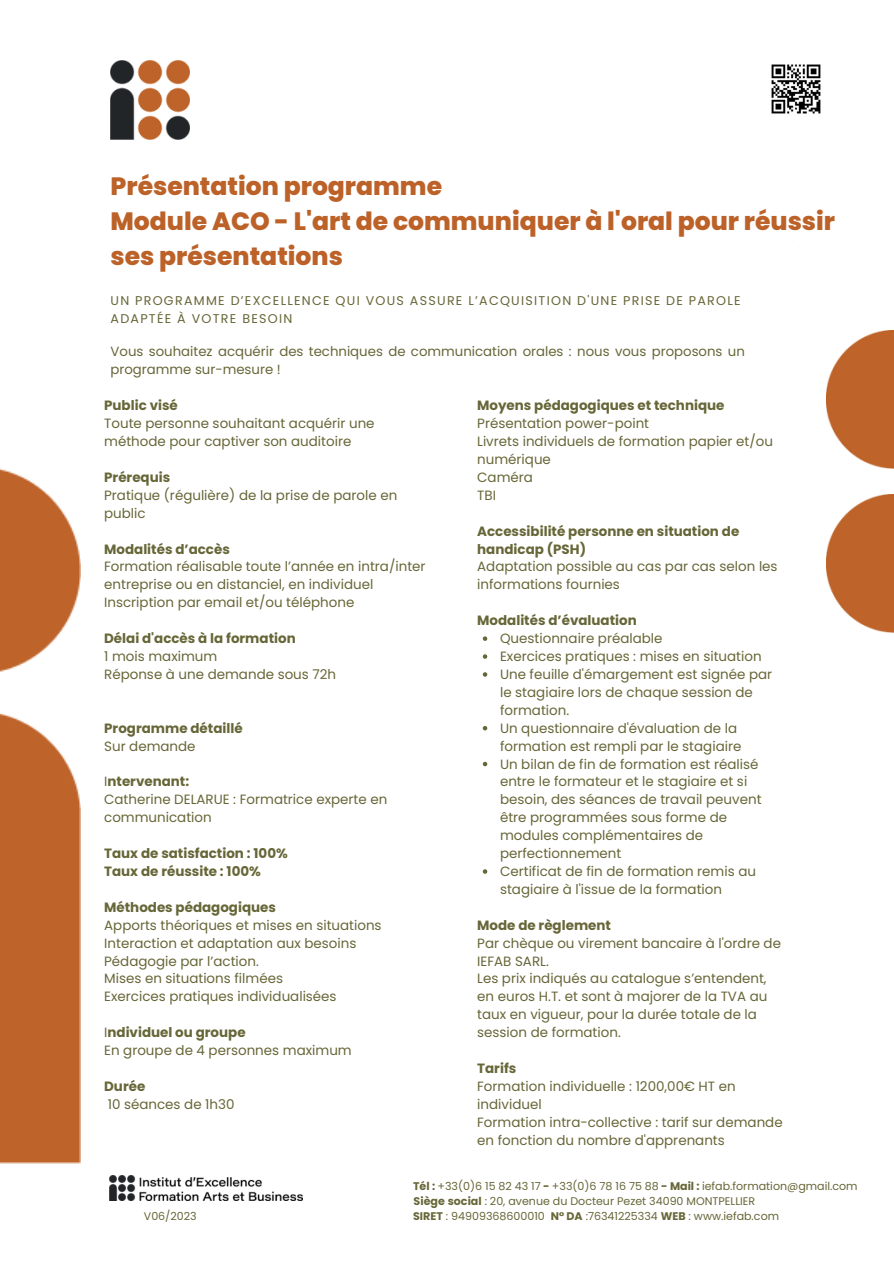
<style>
.page{position:relative;width:894px;height:1264px;background:#fff}
.page>*{position:absolute;margin:0;border:0;box-sizing:border-box;transform-origin:0 0}
.t1{font:800 25.05px/35.1px "Poppins";color:#bc6229}
.t2{font:13.5px/17.9px "Poppins";color:#676638}
.t3{font:700 13.5px/17.9px "Poppins";color:#676638}
.t4{font:13.2px/17.7px "Poppins";color:#676638}
.t5{font:12.6px/17.5px "Poppins";letter-spacing:.1em;color:#676638}
.t6{font:11.1px "Poppins";color:#676638}
.s1{font-weight:400}
.s2{font-weight:700}
</style>
<div class="page">
<img style="left:110px;top:1175px;width:192px;height:25px">
<img style="left:110px;top:61px;width:79px;height:78px">
<img style="left:826px;top:330px;width:67px;height:138px">
<img style="left:826px;top:495px;width:67px;height:137px">
<img style="left:771px;top:64px;width:50px;height:50px">
<img style="left:0;top:468px;width:80px;height:694px">
<svg style="left:482px;top:636px;width:5px;height:5px"></svg>
<svg style="left:482px;top:654px;width:5px;height:4px"></svg>
<svg style="left:482px;top:672px;width:5px;height:4px"></svg>
<svg style="left:482px;top:726px;width:5px;height:4px"></svg>
<svg style="left:482px;top:761px;width:5px;height:5px"></svg>
<svg style="left:482px;top:869px;width:5px;height:4px"></svg>
<p class="t1" style="left:110px;top:169px;width:333px">Présentation programme</p>
<p class="t1" style="left:110px;top:204px;width:725px">Module ACO - L'art de communiquer à l'oral pour réussir ses présentations</p>
<p class="t5" style="left:110px;top:292px;width:631px">UN PROGRAMME D’EXCELLENCE QUI VOUS ASSURE L’ACQUISITION D'UNE PRISE DE PAROLE<br>ADAPTÉE À VOTRE BESOIN</p>
<p class="t4" style="left:110px;top:342px;width:635px">Vous souhaitez acquérir des techniques de communication orales : nous vous proposons un programme sur-mesure !</p>
<p class="t3" style="left:104px;top:396px;width:75px">Public visé</p>
<p class="t2" style="left:104px;top:414px;width:272px">Toute personne souhaitant acquérir une méthode pour captiver son auditoire</p>
<p class="t3" style="left:104px;top:468px;width:68px">Prérequis</p>
<p class="t2" style="left:104px;top:486px;width:294px">Pratique (régulière) de la prise de parole en public</p>
<p class="t3" style="left:104px;top:540px;width:127px">Modalités d’accès</p>
<p class="t2" style="left:104px;top:558px;width:323px">Formation réalisable toute l’année en intra/inter entreprise ou en distanciel, en individuel</p>
<p class="t2" style="left:104px;top:593px;width:251px">Inscription par email et/ou téléphone</p>
<p class="t3" style="left:104px;top:629px;width:193px">Délai d'accès à la formation</p>
<p class="t2" style="left:104px;top:647px;width:115px">1 mois maximum</p>
<p class="t2" style="left:104px;top:665px;width:233px">Réponse à une demande sous 72h</p>
<p class="t3" style="left:104px;top:719px;width:140px">Programme détaillé</p>
<p class="t2" style="left:104px;top:737px;width:93px">Sur demande</p>
<p class="t3" style="left:104px;top:772px;width:86px"><span class="s1">I</span>ntervenant:</p>
<p class="t2" style="left:104px;top:790px;width:284px">Catherine DELARUE : Formatrice experte en communication</p>
<p class="t3" style="left:104px;top:844px;width:185px">Taux de satisfaction : 100%</p>
<p class="t3" style="left:104px;top:862px;width:158px">Taux de réussite : 100%</p>
<p class="t3" style="left:104px;top:898px;width:173px">Méthodes pédagogiques</p>
<p class="t2" style="left:104px;top:916px;width:279px">Apports théoriques et mises en situations</p>
<p class="t2" style="left:104px;top:934px;width:253px">Interaction et adaptation aux besoins</p>
<p class="t2" style="left:104px;top:951px;width:156px">Pédagogie par l’action.</p>
<p class="t2" style="left:104px;top:969px;width:180px">Mises en situations filmées</p>
<p class="t2" style="left:104px;top:987px;width:234px">Exercices pratiques individualisées</p>
<p class="t3" style="left:104px;top:1023px;width:143px"><span class="s1">I</span>ndividuel ou groupe</p>
<p class="t2" style="left:104px;top:1041px;width:249px">En groupe de 4 personnes maximum</p>
<p class="t3" style="left:104px;top:1077px;width:43px">Durée</p>
<p class="t2" style="left:108px;top:1095px;width:128px">10 séances de 1h30</p>
<p class="t3" style="left:477px;top:396px;width:249px">Moyens pédagogiques et technique</p>
<p class="t2" style="left:477px;top:414px;width:173px">Présentation power-point</p>
<p class="t2" style="left:477px;top:432px;width:297px">Livrets individuels de formation papier et/ou numérique</p>
<p class="t2" style="left:477px;top:468px;width:57px">Caméra</p>
<p class="t2" style="left:477px;top:486px;width:20px">TBI</p>
<p class="t3" style="left:477px;top:522px;width:263px">Accessibilité personne en situation de handicap (PSH)</p>
<p class="t2" style="left:477px;top:558px;width:302px">Adaptation possible au cas par cas selon les informations fournies</p>
<p class="t3" style="left:477px;top:611px;width:161px">Modalités d’évaluation</p>
<p class="t2" style="left:500px;top:629px;width:164px">Questionnaire préalable</p>
<p class="t2" style="left:500px;top:647px;width:263px">Exercices pratiques : mises en situation</p>
<p class="t2" style="left:500px;top:665px;width:274px">Une feuille d'émargement est signée par le stagiaire lors de chaque session de formation.</p>
<p class="t2" style="left:500px;top:719px;width:243px">Un questionnaire d'évaluation de la formation est rempli par le stagiaire</p>
<p class="t2" style="left:500px;top:754px;width:263px">Un bilan de fin de formation est réalisé entre le formateur et le stagiaire et si besoin, des séances de travail peuvent être programmées sous forme de modules complémentaires de perfectionnement</p>
<p class="t2" style="left:500px;top:862px;width:257px">Certificat de fin de formation remis au stagiaire à l'issue de la formation</p>
<p class="t3" style="left:477px;top:916px;width:135px">Mode de règlement</p>
<p class="t2" style="left:477px;top:934px;width:305px">Par chèque ou virement bancaire à l'ordre de<br>IEFAB SARL.</p>
<p class="t2" style="left:477px;top:969px;width:291px">Les prix indiqués au catalogue s’entendent, en euros H.T. et sont à majorer de la TVA au taux en vigueur, pour la durée totale de la session de formation.</p>
<p class="t3" style="left:477px;top:1059px;width:41px">Tarifs</p>
<p class="t2" style="left:477px;top:1077px;width:260px">Formation individuelle : 1200,00€ HT en individuel</p>
<p class="t2" style="left:477px;top:1113px;width:307px">Formation intra-collective : tarif sur demande en fonction du nombre d'apprenants</p>
<p class="t6" style="left:413px;top:1178px;width:446px"><span class="s2">Tél :</span> +33(0)6 15 82 43 17 <span class="s2">-</span> +33(0)6 78 16 75 88 <span class="s2">- Mail :</span> iefab.formation@gmail.com</p>
<p class="t6" style="left:413px;top:1193px;width:343px"><span class="s2">Siège social</span> : 20, avenue du Docteur Pezet 34090 MONTPELLIER</p>
<p class="t6" style="left:144px;top:1208px;width:54px">V06/2023</p>
<p class="t6" style="left:413px;top:1208px;width:367px"><span class="s2">SIRET</span> : 94909368600010 <span class="s2">N° DA</span> :76341225334 <span class="s2">WEB</span> : www.iefab.com</p>
</div>
